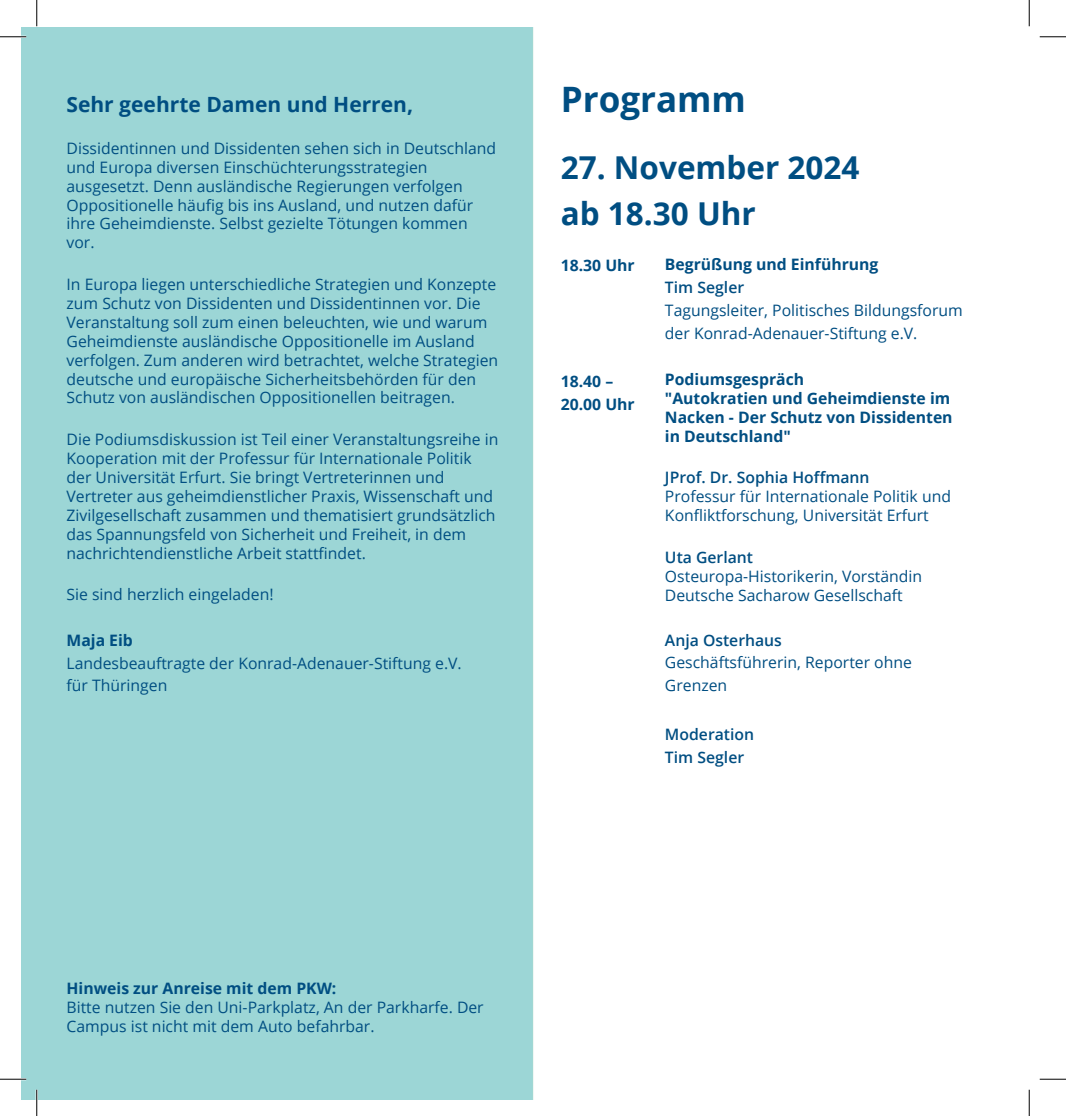
<style>
.page{position:relative;width:1066px;height:1116px;background:#fff}
.page>*{position:absolute;margin:0;border:0;box-sizing:border-box;transform-origin:0 0}
.t1{font:700 35px "Open Sans";color:#004e82}
.t2{font:700 31.5px/45.5px "Open Sans";color:#004e82}
.t3{font:700 21px "Open Sans";color:#004e82}
.t4{font:15.75px/18.9px "Open Sans";color:#004e82}
.t5{font:700 15.75px/18.9px "Open Sans";color:#004e82}
.t6{font:600 15.75px/22.8px "Open Sans";color:#004e82}
</style>
<div class="page">
<svg style="left:0;top:36px;width:26px;height:1px"></svg>
<svg style="left:1039px;top:36px;width:27px;height:1px"></svg>
<svg style="left:0;top:1078px;width:26px;height:1px"></svg>
<svg style="left:1039px;top:1078px;width:27px;height:1px"></svg>
<svg style="left:36px;top:0;width:1px;height:26px"></svg>
<svg style="left:36px;top:1089px;width:1px;height:26px"></svg>
<svg style="left:1029px;top:0;width:1px;height:26px"></svg>
<svg style="left:1029px;top:1089px;width:1px;height:26px"></svg>
<h3 class="t3" style="left:67px;top:90px;width:348px">Sehr geehrte Damen und Herren,</h3>
<p class="t4" style="left:67px;top:138px;width:431px">Dissidentinnen und Dissidenten sehen sich in Deutschland und Europa diversen Einschüchterungsstrategien ausgesetzt. Denn ausländische Regierungen verfolgen Oppositionelle häufig bis ins Ausland, und nutzen dafür ihre Geheimdienste. Selbst gezielte Tötungen kommen vor.</p>
<p class="t4" style="left:67px;top:274px;width:433px">In Europa liegen unterschiedliche Strategien und Konzepte zum Schutz von Dissidenten und Dissidentinnen vor. Die Veranstaltung soll zum einen beleuchten, wie und warum Geheimdienste ausländische Oppositionelle im Ausland verfolgen. Zum anderen wird betrachtet, welche Strategien deutsche und europäische Sicherheitsbehörden für den Schutz von ausländischen Oppositionellen beitragen.</p>
<p class="t4" style="left:67px;top:429px;width:433px">Die Podiumsdiskussion ist Teil einer Veranstaltungsreihe in Kooperation mit der Professur für Internationale Politik der Universität Erfurt. Sie bringt Vertreterinnen und Vertreter aus geheimdienstlicher Praxis, Wissenschaft und Zivilgesellschaft zusammen und thematisiert grundsätzlich das Spannungsfeld von Sicherheit und Freiheit, in dem nachrichtendienstliche Arbeit stattfindet.</p>
<p class="t4" style="left:67px;top:584px;width:209px">Sie sind herzlich eingeladen!</p>
<p class="t5" style="left:67px;top:630px;width:68px">Maja Eib</p>
<p class="t4" style="left:67px;top:651px;width:397px;line-height:22.8px">Landesbeauftragte der Konrad-Adenauer-Stiftung e.V. für Thüringen</p>
<h1 class="t1" style="left:561px;top:74px;width:187px">Programm</h1>
<h2 class="t2" style="left:561px;top:144px;width:300px">27. November 2024 ab 18.30 Uhr</h2>
<p class="t5" style="left:561px;top:256px;width:75px">18.30 Uhr</p>
<p class="t5" style="left:561px;top:369px;width:75px;line-height:22.8px">18.40 –<br>20.00 Uhr</p>
<p class="t5" style="left:665px;top:255px;width:215px">Begrüßung und Einführung</p>
<p class="t6" style="left:665px;top:276px;width:81px">Tim Segler</p>
<p class="t4" style="left:665px;top:298px;width:299px;line-height:22.8px">Tagungsleiter, Politisches Bildungsforum der Konrad-Adenauer-Stiftung e.V.</p>
<p class="t5" style="left:665px;top:369px;width:289px">Podiumsgespräch<br>"Autokratien und Geheimdienste im<br>Nacken - Der Schutz von Dissidenten in Deutschland"</p>
<p class="t6" style="left:665px;top:466px;width:206px">JProf. Dr. Sophia Hoffmann</p>
<p class="t4" style="left:665px;top:486px;width:287px">Professur für Internationale Politik und<br>Konfliktforschung, Universität Erfurt</p>
<p class="t6" style="left:665px;top:545px;width:90px">Uta Gerlant</p>
<p class="t4" style="left:665px;top:566px;width:259px">Osteuropa-Historikerin, Vorständin<br>Deutsche Sacharow Gesellschaft</p>
<p class="t6" style="left:665px;top:628px;width:118px">Anja Osterhaus</p>
<p class="t4" style="left:665px;top:650px;width:248px;line-height:22.8px">Geschäftsführerin, Reporter ohne<br>Grenzen</p>
<p class="t6" style="left:665px;top:723px;width:91px">Moderation<br>Tim Segler</p>
<p class="t5" style="left:67px;top:978px;width:271px">Hinweis zur Anreise mit dem PKW:</p>
<p class="t4" style="left:67px;top:997px;width:419px">Bitte nutzen Sie den Uni-Parkplatz, An der Parkharfe. Der<br>Campus ist nicht mit dem Auto befahrbar.</p>
</div>
